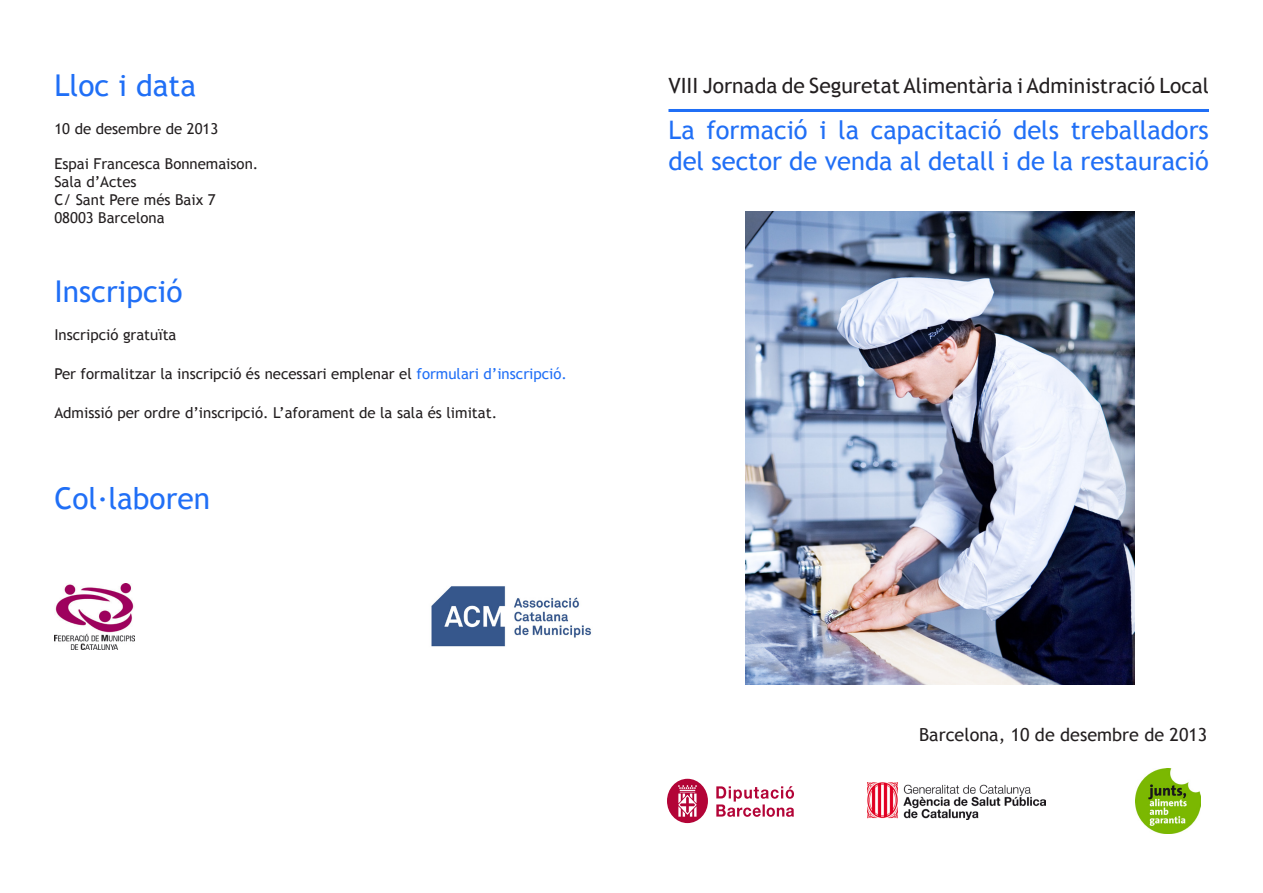
<style>
.page{position:relative;width:1263px;height:893px;background:#fff}
.page>*{position:absolute;margin:0;border:0;box-sizing:border-box;transform-origin:0 0}
.t1{font:30px "Trebuchet MS";color:#206ff6}
.t2{font:25.5px/30.6px "Trebuchet MS";color:#206ff6}
.t3{font:21px "Trebuchet MS";color:#231f20}
.t4{font:18px "Trebuchet MS";color:#231f20}
.t5{font:15px "Trebuchet MS";color:#231f20}
.s1{color:#206ff6}
</style>
<div class="page">
<hr style="left:668px;top:109px;width:541px;height:3px;background:#206ff6">
<img style="left:1136px;top:768px;width:65px;height:65px">
<svg style="left:716px;top:786px;width:78px;height:31px"></svg>
<svg style="left:667px;top:779px;width:41px;height:44px"></svg>
<img style="left:867px;top:782px;width:179px;height:38px">
<img style="left:746px;top:211px;width:388px;height:473px">
<img style="left:54px;top:583px;width:81px;height:66px">
<img style="left:431px;top:586px;width:160px;height:61px">
<p class="t1" style="left:54px;top:67px;width:143px">Lloc i data</p>
<p class="t5" style="left:54px;top:119px;width:165px">10 de desembre de 2013</p>
<p class="t5" style="left:54px;top:154px;width:205px">Espai Francesca Bonnemaison.</p>
<p class="t5" style="left:54px;top:172px;width:84px">Sala d’Actes</p>
<p class="t5" style="left:54px;top:190px;width:163px">C/ Sant Pere més Baix 7</p>
<p class="t5" style="left:54px;top:208px;width:112px">08003 Barcelona</p>
<p class="t1" style="left:54px;top:273px;width:130px">Inscripció</p>
<p class="t5" style="left:54px;top:325px;width:124px">Inscripció gratuïta</p>
<p class="t5" style="left:54px;top:365px;width:514px">Per formalitzar la inscripció és necessari emplenar el <span class="s1">formulari d’inscripció.</span></p>
<p class="t5" style="left:54px;top:404px;width:444px">Admissió per ordre d’inscripció. L’aforament de la sala és limitat.</p>
<p class="t1" style="left:54px;top:481px;width:157px">Col·laboren</p>
<p class="t3" style="left:668px;top:73px;width:542px">VIII Jornada de Seguretat Alimentària i Administració Local</p>
<p class="t2" style="left:668px;top:115px;width:542px">La formació i la capacitació dels treballadors del sector de venda al detall i de la restauració</p>
<p class="t4" style="left:919px;top:724px;width:290px">Barcelona, 10 de desembre de 2013</p>
</div>
